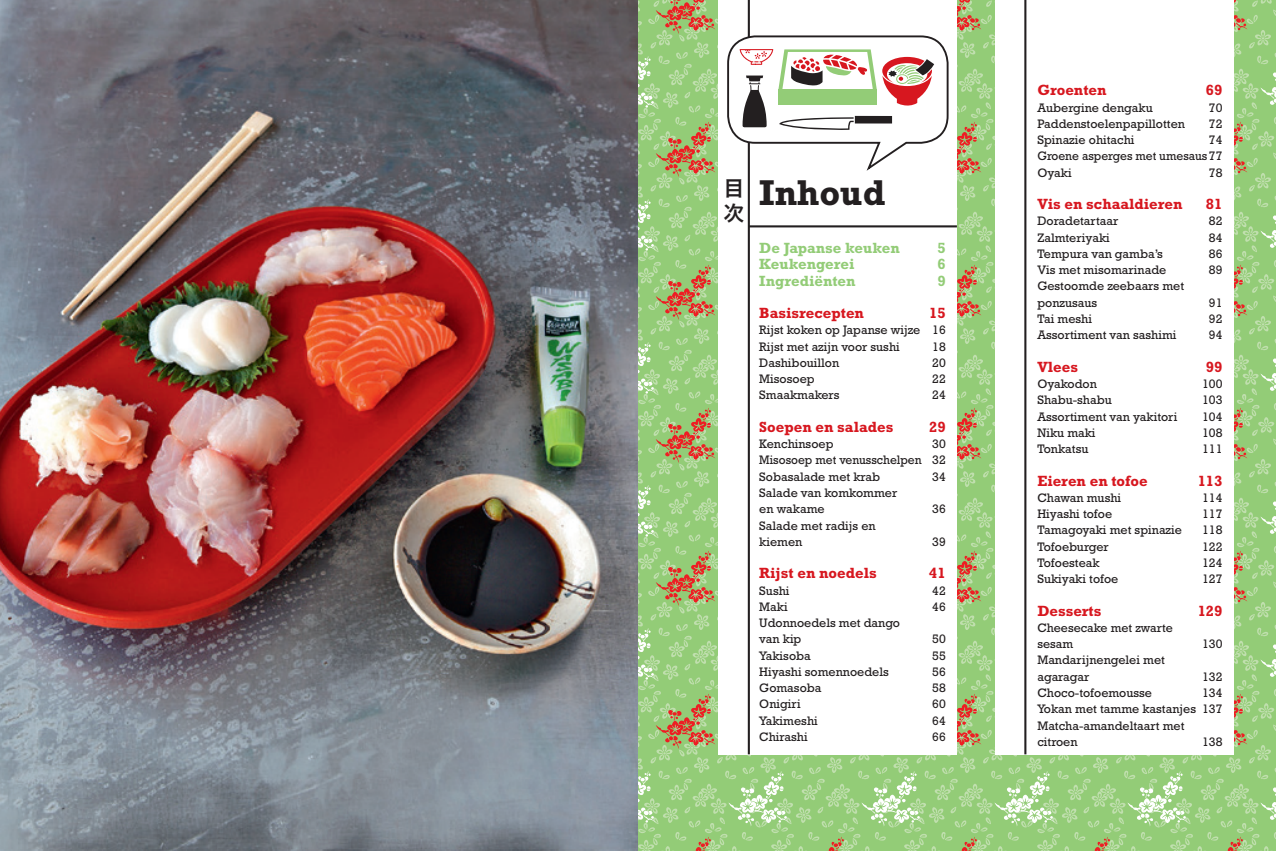
<style>
.page{position:relative;width:1276px;height:851px;background:#fff}
.page>*{position:absolute;margin:0;border:0;box-sizing:border-box;transform-origin:0 0}
.t1{font:700 36.38px "Rockwell Std";letter-spacing:-.005em;color:#231f20}
.t2{font:20.88px/25.1px "Hira Kaku Pro N W6";color:#231f20}
.t3{font:700 15px "Rockwell Std";color:#d7171f}
.t4{font:700 15px/16.2px "Rockwell Std";color:#93cc77}
.t5{font:12.5px/16.2px "Rockwell Std";color:#231f20}
</style>
<div class="page">
<img style="left:0;top:0;width:638px;height:850px">
<svg style="left:638px;top:0;width:638px;height:850px;background:#9fc87e"></svg>
<div style="left:719px;top:0;width:238px;height:754px;background:#fff"></div>
<hr style="left:748px;top:0;width:2px;height:754px;background:#231f20">
<div style="left:995px;top:0;width:238px;height:754px;background:#fff"></div>
<hr style="left:1024px;top:0;width:2px;height:754px;background:#231f20">
<hr style="left:749px;top:225px;width:208px;height:2px;background:#231f20">
<svg style="left:727px;top:34px;width:222px;height:139px"></svg>
<h2 class="t2" style="left:723px;top:175px;width:22px">目次</h2>
<h1 class="t1" style="left:759px;top:171px;width:128px">Inhoud</h1>
<p class="t4" style="left:759px;top:239px;width:142px">De Japanse keuken<br>Keukengerei<br>Ingrediënten</p>
<p class="t3" style="left:759px;top:304px;width:106px">Basisrecepten</p>
<p class="t5" style="left:759px;top:322px;width:163px">Rijst koken op Japanse wijze<br>Rijst met azijn voor sushi<br>Dashibouillon<br>Misosoep<br>Smaakmakers</p>
<p class="t3" style="left:759px;top:418px;width:136px">Soepen en salades</p>
<p class="t5" style="left:759px;top:435px;width:164px">Kenchinsoep<br>Misosoep met venusschelpen<br>Sobasalade met krab<br>Salade van komkommer<br>en wakame<br>Salade met radijs en kiemen</p>
<p class="t3" style="left:759px;top:564px;width:119px">Rijst en noedels</p>
<p class="t5" style="left:759px;top:582px;width:142px">Sushi<br>Maki<br>Udonnoedels met dango van kip<br>Yakisoba<br>Hiyashi somennoedels<br>Gomasoba<br>Onigiri<br>Yakimeshi<br>Chirashi</p>
<p class="t4" style="left:937px;top:239px;width:10px;text-align:justify">5<br>6<br>9</p>
<p class="t3" style="left:929px;top:304px;width:18px">15</p>
<p class="t5" style="left:932px;top:322px;width:15px;text-align:justify">16<br>18<br>20<br>22<br>24</p>
<p class="t3" style="left:929px;top:418px;width:18px">29</p>
<p class="t5" style="left:932px;top:435px;width:15px;text-align:justify">30<br>32<br>34</p>
<p class="t5" style="left:932px;top:500px;width:15px">36</p>
<p class="t5" style="left:932px;top:533px;width:15px">39</p>
<p class="t3" style="left:929px;top:564px;width:18px">41</p>
<p class="t5" style="left:932px;top:582px;width:15px">42<br>46</p>
<p class="t5" style="left:932px;top:630px;width:15px;text-align:justify">50<br>55<br>56<br>58<br>60<br>64<br>66</p>
<p class="t3" style="left:1037px;top:81px;width:71px">Groenten</p>
<p class="t5" style="left:1037px;top:99px;width:187px">Aubergine dengaku<br>Paddenstoelenpapillotten<br>Spinazie ohitachi<br>Groene asperges met umesaus77<br>Oyaki</p>
<p class="t3" style="left:1037px;top:195px;width:147px">Vis en schaaldieren</p>
<p class="t5" style="left:1037px;top:213px;width:148px">Doradetartaar<br>Zalmteriyaki<br>Tempura van gamba’s<br>Vis met misomarinade<br>Gestoomde zeebaars met ponzusaus<br>Tai meshi<br>Assortiment van sashimi</p>
<p class="t3" style="left:1037px;top:358px;width:42px">Vlees</p>
<p class="t5" style="left:1037px;top:375px;width:141px">Oyakodon<br>Shabu-shabu<br>Assortiment van yakitori<br>Niku maki<br>Tonkatsu</p>
<p class="t3" style="left:1037px;top:471px;width:112px">Eieren en tofoe</p>
<p class="t5" style="left:1037px;top:489px;width:146px">Chawan mushi<br>Hiyashi tofoe<br>Tamagoyaki met spinazie<br>Tofoeburger<br>Tofoesteak<br>Sukiyaki tofoe</p>
<p class="t3" style="left:1037px;top:601px;width:66px">Desserts</p>
<p class="t5" style="left:1037px;top:619px;width:160px">Cheesecake met zwarte sesam<br>Mandarijnengelei met agaragar<br>Choco-tofoemousse<br>Yokan met tamme kastanjes<br>Matcha-amandeltaart met citroen</p>
<p class="t3" style="left:1206px;top:81px;width:18px">69</p>
<p class="t5" style="left:1209px;top:99px;width:15px;text-align:justify">70<br>72<br>74</p>
<p class="t5" style="left:1209px;top:164px;width:15px">78</p>
<p class="t3" style="left:1206px;top:195px;width:18px">81</p>
<p class="t5" style="left:1209px;top:213px;width:15px;text-align:justify">82<br>84<br>86<br>89</p>
<p class="t5" style="left:1209px;top:294px;width:15px;text-align:justify">91<br>92<br>94</p>
<p class="t3" style="left:1206px;top:358px;width:18px">99</p>
<p class="t5" style="left:1202px;top:375px;width:22px;text-align:justify">100<br>103<br>104<br>108<br>111</p>
<p class="t3" style="left:1197px;top:471px;width:26px">113</p>
<p class="t5" style="left:1202px;top:489px;width:22px;text-align:justify">114<br>117<br>118<br>122<br>124<br>127</p>
<p class="t3" style="left:1197px;top:601px;width:26px">129</p>
<p class="t5" style="left:1202px;top:635px;width:22px">130</p>
<p class="t5" style="left:1202px;top:668px;width:22px;text-align:justify">132<br>134<br>137</p>
<p class="t5" style="left:1202px;top:733px;width:22px">138</p>
</div>
